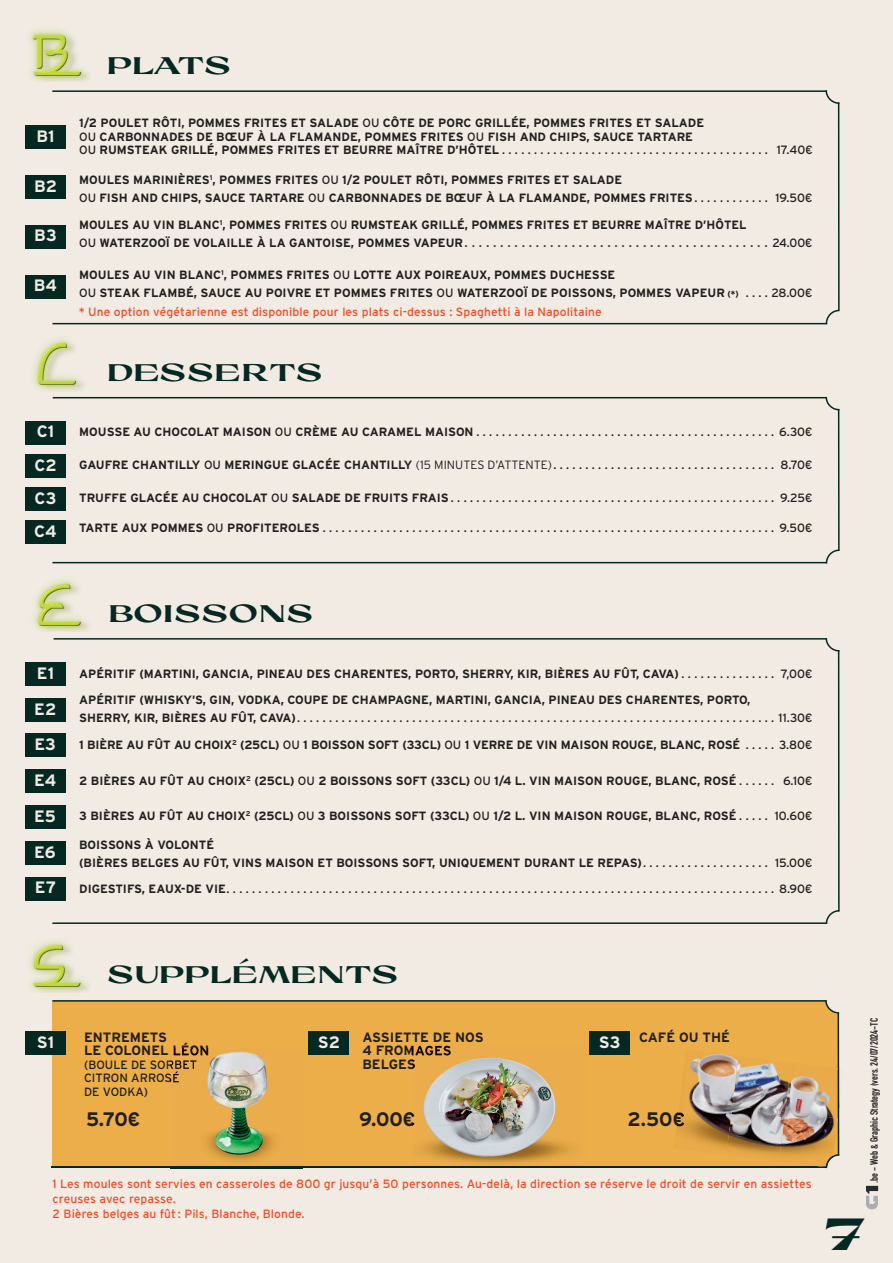
<style>
.page{position:relative;width:893px;height:1263px;background:#f1ebe3}
.page>*{position:absolute;margin:0;border:0;box-sizing:border-box;transform-origin:0 0}
.t1{font:700 expanded 45px "Coconat";color:#052823}
.t2{font:700 expanded 24px "Coconat";letter-spacing:-.04em;color:#052823}
.t3{font:700 19.5px "Interstate";color:#231f20}
.t4{font:700 16.5px/35.7px "Interstate";color:#f1ebe3}
.t5{font:700 13.5px/13.5px "Interstate";color:#231f20}
.t6{font:700 12px/18px "Interstate";color:#231f20}
.t7{font:12px/13.5px "Interstate";color:#231f20}
.t8{font:12px/15px "Interstate";letter-spacing:.01em;color:#f04b26}
.t9{font:700 10.5px "DIN Condensed";color:#231f20}
.s1{font-weight:400}
.s2{font-weight:400;font-size:13.5px;color:#3e3e3f}
.s3{font-size:9px}
.s4{font-weight:700}
.s5{font-weight:300}
</style>
<div class="page">
<svg style="left:866px;top:1186px;width:12px;height:23px"></svg>
<div style="left:25px;top:125px;width:41px;height:23px;background:#052823"></div>
<div style="left:25px;top:175px;width:41px;height:23px;background:#052823"></div>
<div style="left:25px;top:225px;width:41px;height:23px;background:#052823"></div>
<div style="left:25px;top:275px;width:41px;height:23px;background:#052823"></div>
<img style="left:29px;top:29px;width:60px;height:53px">
<img style="left:33px;top:338px;width:51px;height:53px">
<img style="left:33px;top:579px;width:55px;height:53px">
<img style="left:29px;top:940px;width:59px;height:53px">
<div style="left:52px;top:1000px;width:787px;height:168px;background:#ebae49"></div>
<hr style="left:52px;top:1000px;width:775px;height:2px;background:#052823">
<hr style="left:51px;top:1166px;width:775px;height:2px;background:#052823">
<hr style="left:837px;top:1012px;width:2px;height:143px;background:#052823">
<svg style="left:824px;top:1000px;width:16px;height:14px"></svg>
<div style="left:25px;top:1031px;width:41px;height:24px;background:#052823"></div>
<img style="left:173px;top:1048px;width:101px;height:113px">
<img style="left:173px;top:1048px;width:35px;height:7px">
<img style="left:171px;top:1060px;width:26px;height:10px">
<svg style="left:171px;top:1071px;width:8px;height:11px"></svg>
<div style="left:309px;top:1031px;width:40px;height:24px;background:#052823"></div>
<img style="left:413px;top:1045px;width:156px;height:118px">
<svg style="left:413px;top:1112px;width:2px;height:14px"></svg>
<img style="left:413px;top:1046px;width:38px;height:9px">
<svg style="left:413px;top:1059px;width:2px;height:10px"></svg>
<div style="left:590px;top:1031px;width:40px;height:24px;background:#052823"></div>
<img style="left:839px;top:1068px;width:1px;height:39px">
<img style="left:791px;top:1062px;width:47px;height:50px">
<img style="left:738px;top:1062px;width:53px;height:50px">
<img style="left:689px;top:1053px;width:49px;height:52px">
<img style="left:785px;top:1112px;width:53px;height:43px">
<img style="left:732px;top:1105px;width:53px;height:50px">
<img style="left:677px;top:1099px;width:55px;height:50px">
<svg style="left:821px;top:1154px;width:18px;height:14px"></svg>
<img style="left:677px;top:1112px;width:7px;height:14px">
<div style="left:25px;top:662px;width:41px;height:24px;background:#052823"></div>
<div style="left:25px;top:769px;width:40px;height:24px;background:#052823"></div>
<div style="left:25px;top:698px;width:40px;height:23px;background:#052823"></div>
<div style="left:25px;top:805px;width:40px;height:24px;background:#052823"></div>
<div style="left:25px;top:734px;width:40px;height:23px;background:#052823"></div>
<div style="left:25px;top:841px;width:40px;height:23px;background:#052823"></div>
<div style="left:25px;top:877px;width:41px;height:23px;background:#052823"></div>
<hr style="left:54px;top:638px;width:773px;height:2px;background:#052823">
<hr style="left:52px;top:922px;width:775px;height:2px;background:#052823">
<hr style="left:838px;top:650px;width:2px;height:261px;background:#052823">
<svg style="left:825px;top:638px;width:15px;height:14px"></svg>
<svg style="left:825px;top:909px;width:15px;height:15px"></svg>
<div style="left:25px;top:421px;width:41px;height:23px;background:#052823"></div>
<div style="left:25px;top:454px;width:41px;height:23px;background:#052823"></div>
<div style="left:25px;top:487px;width:41px;height:24px;background:#052823"></div>
<div style="left:25px;top:520px;width:41px;height:24px;background:#052823"></div>
<hr style="left:53px;top:397px;width:774px;height:1px;background:#052823">
<hr style="left:52px;top:562px;width:775px;height:1px;background:#052823">
<hr style="left:838px;top:409px;width:2px;height:142px;background:#052823">
<svg style="left:825px;top:396px;width:15px;height:15px"></svg>
<svg style="left:825px;top:549px;width:15px;height:15px"></svg>
<hr style="left:52px;top:90px;width:775px;height:2px;background:#052823">
<hr style="left:53px;top:323px;width:774px;height:1px;background:#052823">
<hr style="left:838px;top:102px;width:2px;height:209px;background:#052823">
<svg style="left:825px;top:90px;width:15px;height:15px"></svg>
<svg style="left:825px;top:309px;width:15px;height:16px"></svg>
<h3 class="t4" style="left:36px;top:118px;width:20px">B1</h3>
<h3 class="t4" style="left:34px;top:168px;width:24px">B2</h3>
<h3 class="t4" style="left:34px;top:218px;width:24px">B3</h3>
<h3 class="t4" style="left:34px;top:268px;width:25px">B4</h3>
<h2 class="t2" style="left:106px;top:48px;width:127px">PLATS</h2>
<p class="t6" style="left:79px;top:116px;width:735px;line-height:13.5px">1/2 POULET RÔTI, POMMES FRITES ET SALADE <span class="s1">OU</span> CÔTE DE PORC GRILLÉE, POMMES FRITES ET SALADE<br><span class="s1">OU</span> CARBONNADES DE BŒUF À LA FLAMANDE, POMMES FRITES <span class="s1">OU</span> FISH AND CHIPS, SAUCE TARTARE<br><span class="s1">OU</span> RUMSTEAK GRILLÉ, POMMES FRITES ET BEURRE MAÎTRE D’HÔTEL <span class="s1">. . . . . . . . . . . . . . . . . . . . . . . . . . . . . . . . . . . . . . . . . . 17.40€</span></p>
<p class="t6" style="left:79px;top:170px;width:735px">MOULES MARINIÈRES<sup>1</sup>, POMMES FRITES <span class="s1">OU</span> 1/2 POULET RÔTI, POMMES FRITES ET SALADE<br><span class="s1">OU</span> FISH AND CHIPS, SAUCE TARTARE <span class="s1">OU</span> CARBONNADES DE BŒUF À LA FLAMANDE, POMMES FRITES <span class="s1">. . . . . . . . . . . . 19.50€</span></p>
<p class="t6" style="left:79px;top:216px;width:669px">MOULES AU VIN BLANC<sup>1</sup>, POMMES FRITES <span class="s1">OU</span> RUMSTEAK GRILLÉ, POMMES FRITES ET BEURRE MAÎTRE D’HÔTEL</p>
<p class="t6" style="left:79px;top:234px;width:735px"><span class="s1">OU</span> WATERZOOÏ DE VOLAILLE À LA GANTOISE, POMMES VAPEUR <span class="s2">...........................................</span><span class="s1">24.00€</span></p>
<p class="t6" style="left:79px;top:266px;width:538px">MOULES AU VIN BLANC<sup>1</sup>, POMMES FRITES <span class="s1">OU</span> LOTTE AUX POIREAUX, POMMES DUCHESSE</p>
<p class="t6" style="left:79px;top:284px;width:735px"><span class="s1">OU</span> STEAK FLAMBÉ, SAUCE AU POIVRE ET POMMES FRITES <span class="s1">OU</span> WATERZOOÏ DE POISSONS, POMMES VAPEUR <span class="s3">(*)</span> <span class="s1">. . . . 28.00€</span></p>
<p class="t8" style="left:79px;top:304px;width:525px">* Une option végétarienne est disponible pour les plats ci-dessus : Spaghetti à la Napolitaine</p>
<h2 class="t2" style="left:106px;top:355px;width:219px">DESSERTS</h2>
<h3 class="t4" style="left:37px;top:414px;width:19px">C1</h3>
<p class="t7" style="left:79px;top:425px;width:735px"><span class="s4">MOUSSE AU CHOCOLAT MAISON</span> OU <span class="s4">CRÈME AU CARAMEL MAISON</span> ............................................... 6.30€</p>
<h3 class="t4" style="left:34px;top:447px;width:24px">C2</h3>
<p class="t7" style="left:79px;top:458px;width:735px"><span class="s4">GAUFRE CHANTILLY</span> OU <span class="s4">MERINGUE GLACÉE CHANTILLY</span> <span class="s5">(15 MINUTES D’ATTENTE)</span> . . . . . . . . . . . . . . . . . . . . . . . . . . . . . . . . . . . 8.70€</p>
<h3 class="t4" style="left:35px;top:480px;width:23px">C3</h3>
<p class="t7" style="left:79px;top:491px;width:735px"><span class="s4">TRUFFE GLACÉE AU CHOCOLAT</span> OU <span class="s4">SALADE DE FRUITS FRAIS</span> ................................................... 9.25€</p>
<h3 class="t4" style="left:34px;top:513px;width:24px">C4</h3>
<p class="t7" style="left:79px;top:521px;width:735px"><span class="s4">TARTE AUX POMMES</span> OU <span class="s4">PROFITEROLES</span> ....................................................................... 9.50€</p>
<h2 class="t2" style="left:108px;top:596px;width:208px">BOISSONS</h2>
<h3 class="t4" style="left:37px;top:655px;width:19px">E1</h3>
<p class="t6" style="left:79px;top:665px;width:735px">APÉRITIF (MARTINI, GANCIA, PINEAU DES CHARENTES, PORTO, SHERRY, KIR, BIÈRES AU FÛT, CAVA) <span class="s1">. . . . . . . . . . . . . . . 7,00€</span></p>
<h3 class="t4" style="left:34px;top:691px;width:23px">E2</h3>
<h3 class="t4" style="left:35px;top:726px;width:23px">E3</h3>
<h3 class="t4" style="left:34px;top:762px;width:24px">E4</h3>
<h3 class="t4" style="left:34px;top:798px;width:23px">E5</h3>
<h3 class="t4" style="left:34px;top:834px;width:23px">E6<br>E7</h3>
<p class="t6" style="left:79px;top:691px;width:735px">APÉRITIF (WHISKY’S, GIN, VODKA, COUPE DE CHAMPAGNE, MARTINI, GANCIA, PINEAU DES CHARENTES, PORTO,<br>SHERRY, KIR, BIÈRES AU FÛT, CAVA) <span class="s1">...........................................................................11.30€</span></p>
<p class="t6" style="left:79px;top:736px;width:735px">1 BIÈRE AU FÛT AU CHOIX<sup>2</sup> (25CL) <span class="s1">OU</span> 1 BOISSON SOFT (33CL) <span class="s1">OU</span> 1 VERRE DE VIN MAISON ROUGE, BLANC, ROSÉ <span class="s1">. . . . . 3.80€</span></p>
<p class="t6" style="left:79px;top:772px;width:735px">2 BIÈRES AU FÛT AU CHOIX<sup>2</sup> (25CL) <span class="s1">OU</span> 2 BOISSONS SOFT (33CL) <span class="s1">OU</span> 1/4 L. VIN MAISON ROUGE, BLANC, ROSÉ <span class="s1">. . . . . . 6.10€</span></p>
<p class="t6" style="left:79px;top:807px;width:735px">3 BIÈRES AU FÛT AU CHOIX<sup>2</sup> (25CL) <span class="s1">OU</span> 3 BOISSONS SOFT (33CL) <span class="s1">OU</span> 1/2 L. VIN MAISON ROUGE, BLANC, ROSÉ <span class="s1">. . . . . 10.60€</span></p>
<p class="t6" style="left:79px;top:835px;width:735px">BOISSONS À VOLONTÉ<br>(BIÈRES BELGES AU FÛT, VINS MAISON ET BOISSONS SOFT, UNIQUEMENT DURANT LE REPAS) <span class="s1">. . . . . . . . . . . . . . . . . . . . 15.00€</span></p>
<p class="t7" style="left:79px;top:882px;width:735px"><span class="s4">DIGESTIFS, EAUX-DE VIE</span> ...................................................................................... 8.90€</p>
<h2 class="t2" style="left:106px;top:958px;width:295px">SUPPLÉMENTS</h2>
<h3 class="t4" style="left:37px;top:1024px;width:19px">S1</h3>
<p class="t5" style="left:84px;top:1030px;width:127px">ENTREMETS<br>LE COLONEL LÉON</p>
<p class="t7" style="left:84px;top:1058px;width:114px">(BOULE DE SORBET<br>CITRON ARROSÉ<br>DE VODKA)</p>
<h3 class="t3" style="left:86px;top:1108px;width:55px">5.70€</h3>
<h3 class="t4" style="left:318px;top:1024px;width:24px">S2</h3>
<p class="t5" style="left:362px;top:1030px;width:123px">ASSIETTE DE NOS<br>4 FROMAGES<br>BELGES</p>
<h3 class="t4" style="left:599px;top:1024px;width:23px">S3</h3>
<p class="t5" style="left:639px;top:1030px;width:93px">CAFÉ OU THÉ</p>
<h3 class="t3" style="left:359px;top:1108px;width:57px">9.00€</h3>
<h3 class="t3" style="left:628px;top:1108px;width:59px">2.50€</h3>
<p class="t8" style="left:53px;top:1176px;width:761px">1 Les moules sont servies en casseroles de 800 gr jusqu’à 50 personnes. Au-delà, la direction se réserve le droit de servir en assiettes creuses avec repasse.<br>2 Bières belges au fût : Pils, Blanche, Blonde.</p>
<p class="t9" style="left:867px;top:1183px;width:167px;rotate:-90deg">.be - Web &amp; Graphic Strategy (vers. 24/07/2024-TC</p>
<h1 class="t1" style="left:824px;top:1202px;width:43px">7</h1>
</div>
